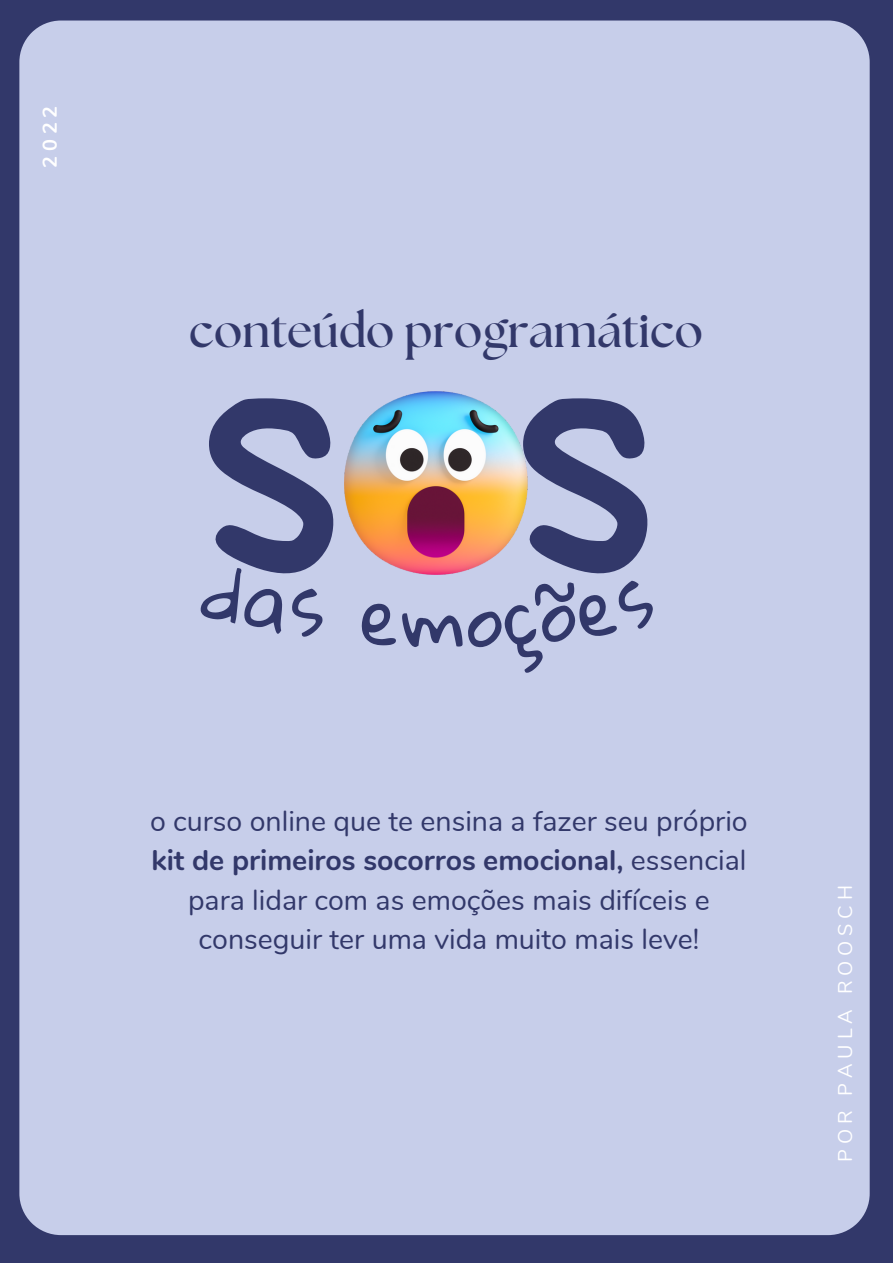
<style>
.page{position:relative;width:893px;height:1264px;background:#fff}
.page>*{position:absolute;margin:0;border:0;box-sizing:border-box;transform-origin:0 0}
.t1{font:283.05px "Bryndan Write";color:#32386a}
.t2{font:700 47.1px "The Seasons";color:#32386a}
.t3{font:28.5px/39.3px "Nunito";color:#32386a;text-align:center}
.t4{font:19.8px "Nunito";letter-spacing:.245em;color:#fff}
.t5{font:700 19.8px "Nunito";color:#fff}
.s1{font-weight:700}
</style>
<div class="page">
<div style="left:0;top:0;width:892px;height:1262px;background:#32386a"></div>
<div style="left:19px;top:21px;width:850px;height:1214px;background:#c7ceea"></div>
<img style="left:345px;top:392px;width:182px;height:182px">
<div style="left:199px;top:560px;width:128px;height:79px;background:#c7ceea"></div>
<div style="left:360px;top:577px;width:296px;height:97px;background:#c7ceea"></div>
<p class="t5" style="left:37px;top:168px;width:64px;rotate:-90deg">2022</p>
<h2 class="t2" style="left:189px;top:309px;width:515px">conteúdo programático</h2>
<h1 class="t1" style="left:200px;top:340px;width:143px">S</h1>
<h1 class="t1" style="left:514px;top:340px;width:143px">S</h1>
<p class="t3" style="left:150px;top:802px;width:599px">o curso online que te ensina a fazer seu próprio <span class="s1">kit de primeiros socorros emocional,</span> essencial para lidar com as emoções mais difíceis e conseguir ter uma vida muito mais leve!</p>
<p class="t4" style="left:832px;top:1161px;width:278px;rotate:-90deg">POR PAULA ROOSCH</p>
</div>
